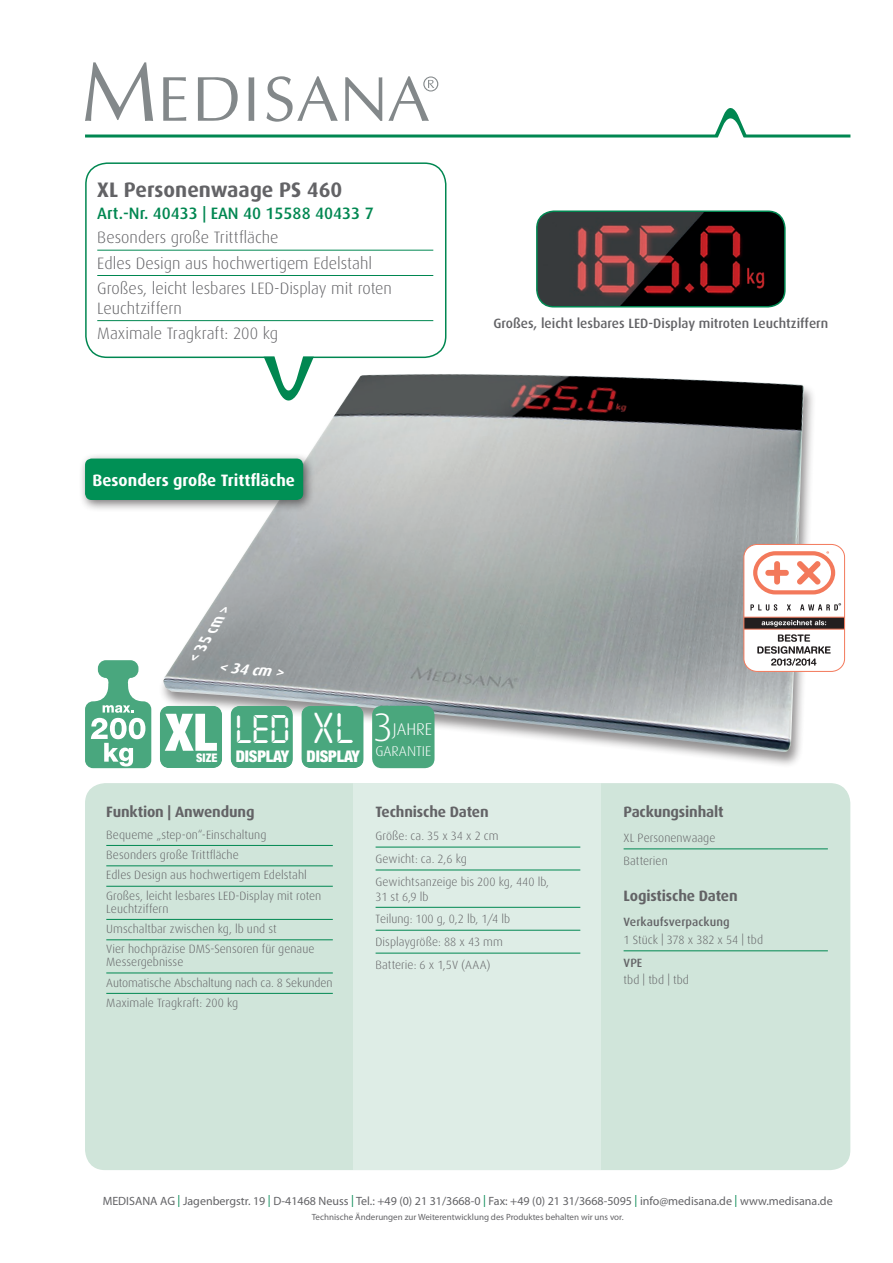
<style>
.page{position:relative;width:893px;height:1263px;background:#fff}
.page>*{position:absolute;margin:0;border:0;box-sizing:border-box;transform-origin:0 0}
.t1{font:900 condensed 51.9px "Helvetica Neue LT Std";color:#fff}
.t2{font:300 39.75px "Dax";color:#fff}
.t3{font:38.1px "Digital ICG";color:#fff}
.t4{font:35.1px "Digital ICG";color:#fff}
.t5{font:700 21px "Dax";color:#636366}
.t6{font:300 16.95px "Dax";color:#fff}
.t7{font:300 16.5px/25.3px "Dax";color:#636366}
.t8{font:500 16.5px "Dax";color:#008751}
.t9{font:700 16.5px "Dax";color:#fff}
.t10{font:900 condensed 16.05px "Helvetica Neue LT Std";letter-spacing:-.01em;color:#fff}
.t11{font:700 15px "Dax";letter-spacing:-.01em;color:#636366}
.t12{font:italic 700 15px "Dax";color:#fff}
.t13{font:300 14.1px "Dax";color:#fff}
.t14{font:500 13.5px "Dax";color:#636366}
.t15{font:300 12px/20.4px "Dax";letter-spacing:.005em;color:#636366}
.t16{font:12px "Myriad Pro";color:#636366}
.t17{font:500 12px "Dax";letter-spacing:.005em;color:#636366}
.t18{font:9px "Myriad Pro";color:#636366}
.s1{font-size:12px}
.s2{color:#008751}
</style>
<div class="page">
<div style="left:158px;top:372px;width:659px;height:397px;background:#231f20;opacity:.5"></div>
<img style="left:161px;top:374px;width:643px;height:378px">
<div style="left:86px;top:784px;width:764px;height:385px;background:#d0e5da;border-radius:19px"></div>
<div style="left:354px;top:783px;width:247px;height:387px;background:#deede6"></div>
<svg style="left:85px;top:62px;width:68px;height:59px"></svg>
<svg style="left:163px;top:77px;width:23px;height:44px"></svg>
<svg style="left:198px;top:77px;width:40px;height:44px"></svg>
<svg style="left:249px;top:77px;width:5px;height:44px"></svg>
<svg style="left:266px;top:76px;width:72px;height:46px"></svg>
<svg style="left:345px;top:77px;width:37px;height:44px"></svg>
<svg style="left:388px;top:76px;width:50px;height:45px"></svg>
<hr style="left:85px;top:134px;width:765px;height:3px;background:#008751">
<svg style="left:713px;top:108px;width:36px;height:30px"></svg>
<hr style="left:106px;top:845px;width:227px;height:1px;background:#008751">
<hr style="left:106px;top:865px;width:227px;height:1px;background:#008751">
<hr style="left:106px;top:886px;width:227px;height:1px;background:#008751">
<hr style="left:106px;top:919px;width:227px;height:1px;background:#008751">
<hr style="left:106px;top:939px;width:227px;height:1px;background:#008751">
<hr style="left:106px;top:972px;width:227px;height:1px;background:#008751">
<hr style="left:106px;top:993px;width:227px;height:1px;background:#008751">
<hr style="left:376px;top:847px;width:204px;height:1px;background:#008751">
<hr style="left:376px;top:870px;width:204px;height:1px;background:#008751">
<hr style="left:376px;top:907px;width:204px;height:1px;background:#008751">
<hr style="left:376px;top:930px;width:204px;height:1px;background:#008751">
<hr style="left:376px;top:953px;width:204px;height:1px;background:#008751">
<hr style="left:624px;top:848px;width:204px;height:1px;background:#008751">
<hr style="left:624px;top:950px;width:204px;height:1px;background:#008751">
<div style="left:372px;top:706px;width:62px;height:62px;background:#4aa77d;border-radius:10px"></div>
<hr style="left:97px;top:250px;width:336px;height:1px;background:#008751">
<hr style="left:97px;top:275px;width:336px;height:1px;background:#008751">
<hr style="left:97px;top:320px;width:336px;height:1px;background:#008751">
<div style="left:85px;top:162px;width:361px;height:196px;border:2px solid #008751;border-radius:21px"></div>
<svg style="left:264px;top:355px;width:50px;height:60px"></svg>
<div style="left:301px;top:706px;width:63px;height:62px;background:#49a77e"></div>
<div style="left:231px;top:706px;width:62px;height:62px;background:#49a77e"></div>
<div style="left:160px;top:706px;width:62px;height:62px;background:#49a77e"></div>
<div style="left:79px;top:453px;width:237px;height:59px;background:#231f20;opacity:.6"></div>
<div style="left:85px;top:459px;width:218px;height:41px;background:#009055;border-radius:7px"></div>
<svg style="left:85px;top:660px;width:66px;height:108px"></svg>
<img style="left:537px;top:213px;width:248px;height:94px">
<div style="left:536px;top:210px;width:250px;height:97px;border:2px solid #008751;border-radius:17px"></div>
<div style="left:744px;top:544px;width:101px;height:127px;background:#fff;border-radius:13px"></div>
<div style="left:743px;top:544px;width:102px;height:128px;border:1px solid #f3795b;border-radius:13px"></div>
<svg style="left:750px;top:604px;width:27px;height:7px"></svg>
<svg style="left:787px;top:604px;width:4px;height:7px"></svg>
<svg style="left:800px;top:603px;width:41px;height:8px"></svg>
<svg style="left:753px;top:551px;width:82px;height:43px"></svg>
<svg style="left:744px;top:617px;width:101px;height:49px"></svg>
<h3 class="t5" style="left:97px;top:178px;width:247px">XL Personenwaage PS 460</h3>
<h3 class="t8" style="left:97px;top:204px;width:278px">Art.-Nr. 40433 | EAN 40 15588 40433 7</h3>
<h3 class="t7" style="left:97px;top:225px;width:296px">Besonders große Trittfläche<br>Edles Design aus hochwertigem Edelstahl<br>Großes, leicht lesbares LED-Display mit roten</h3>
<h3 class="t7" style="left:97px;top:296px;width:182px">Leuchtziffern<br>Maximale Tragkraft: 200 kg</h3>
<h3 class="t9" style="left:93px;top:470px;width:204px">Besonders große Trittfläche</h3>
<p class="t12" style="left:186px;top:655px;width:67px;rotate:-58deg">&lt; 35 cm &gt;</p>
<p class="t12" style="left:219px;top:658px;width:67px;rotate:6deg">&lt; 34 cm &gt;</p>
<h1 class="t1" style="left:165px;top:700px;width:53px">XL</h1>
<h3 class="t10" style="left:196px;top:746px;width:95px"><span class="s1">SIZE</span> DISPLAY</h3>
<h3 class="t4" style="left:236px;top:706px;width:55px">LED</h3>
<h3 class="t3" style="left:313px;top:703px;width:43px">XL</h3>
<h3 class="t10" style="left:307px;top:746px;width:55px">DISPLAY</h3>
<h2 class="t2" style="left:373px;top:705px;width:22px">3</h2>
<h3 class="t6" style="left:393px;top:720px;width:41px">JAHRE</h3>
<p class="t13" style="left:375px;top:743px;width:57px">GARANTIE</p>
<p class="t14" style="left:493px;top:315px;width:336px">Großes, leicht lesbares LED-Display mitroten Leuchtziffern</p>
<p class="t11" style="left:106px;top:804px;width:150px">Funktion | Anwendung</p>
<p class="t15" style="left:106px;top:824px;width:217px">Bequeme „step-on“-Einschaltung<br>Besonders große Trittfläche<br>Edles Design aus hochwertigem Edelstahl Großes, leicht lesbares LED-Display mit roten</p>
<p class="t15" style="left:106px;top:898px;width:210px">Leuchtziffern<br>Umschaltbar zwischen kg, lb und st<br>Vier hochpräzise DMS-Sensoren für genaue</p>
<p class="t15" style="left:106px;top:952px;width:228px">Messergebnisse<br>Automatische Abschaltung nach ca. 8 Sekunden<br>Maximale Tragkraft: 200 kg</p>
<p class="t11" style="left:376px;top:804px;width:115px">Technische Daten</p>
<p class="t15" style="left:376px;top:825px;width:175px;line-height:23px">Größe: ca. 35 x 34 x 2 cm<br>Gewicht: ca. 2,6 kg<br>Gewichtsanzeige bis 200 kg, 440 lb,</p>
<p class="t15" style="left:376px;top:885px;width:136px;line-height:23px">31 st 6,9 lb<br>Teilung: 100 g, 0,2 lb, 1/4 lb<br>Displaygröße: 88 x 43 mm<br>Batterie: 6 x 1,5V (AAA)</p>
<p class="t11" style="left:624px;top:804px;width:102px">Packungsinhalt</p>
<p class="t15" style="left:624px;top:827px;width:93px;line-height:23px">XL Personenwaage<br>Batterien</p>
<p class="t11" style="left:624px;top:887px;width:116px">Logistische Daten</p>
<p class="t17" style="left:624px;top:915px;width:108px">Verkaufsverpackung</p>
<p class="t15" style="left:624px;top:930px;width:141px">1 Stück | 378 x 382 x 54 | tbd</p>
<p class="t17" style="left:624px;top:956px;width:20px">VPE</p>
<p class="t15" style="left:624px;top:969px;width:67px">tbd | tbd | tbd</p>
<p class="t16" style="left:103px;top:1195px;width:731px">MEDISANA AG <span class="s2">|</span> Jagenbergstr. 19 <span class="s2">|</span> D-41468 Neuss <span class="s2">|</span> Tel.: +49 (0) 21 31/3668-0 <span class="s2">|</span> Fax: +49 (0) 21 31/3668-5095 <span class="s2">|</span> info@medisana.de <span class="s2">|</span> www.medisana.de</p>
<p class="t18" style="left:312px;top:1212px;width:313px">Technische Änderungen zur Weiterentwicklung des Produktes behalten wir uns vor.</p>
</div>
